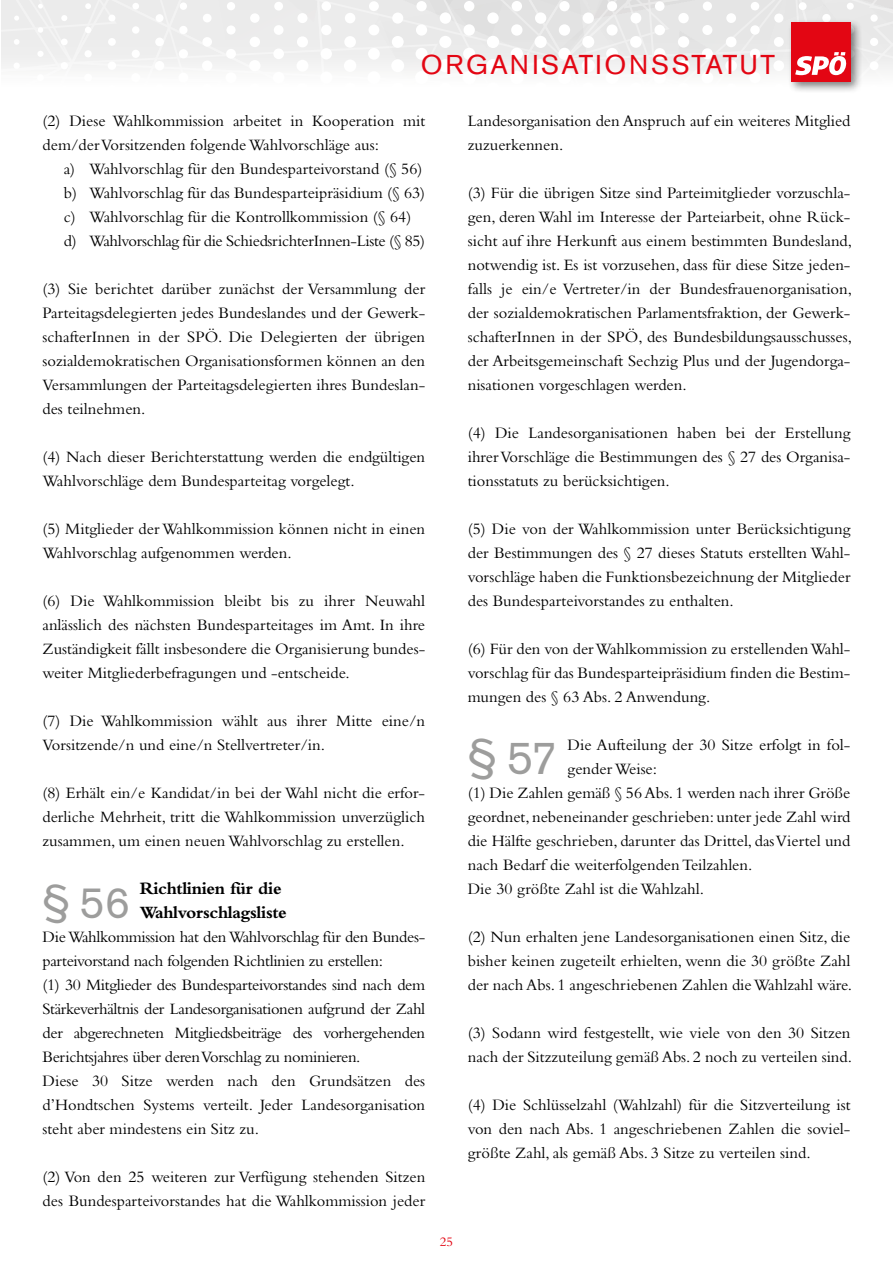
<style>
.page{position:relative;width:893px;height:1263px;background:#fff}
.page>*{position:absolute;margin:0;border:0;box-sizing:border-box;transform-origin:0 0}
.t1{font:46.05px "Akzidenz Grotesk BE";color:#9d9d9c}
.t2{font:43.65px "Akzidenz Grotesk BE";color:#9d9d9c}
.t3{font:27px "Akzidenz Grotesk BE";letter-spacing:.08em;color:#e30613}
.t4{font:700 18px/24px "Bembo";letter-spacing:-.02em;color:#000}
.t5{font:16.5px/24px "Bembo";color:#000;text-align:justify}
.t6{font:16.5px/24px "Bembo";letter-spacing:-.02em;color:#000}
.t7{font:13.5px "Bembo";color:#e30613}
</style>
<div class="page">
<div style="left:787px;top:18px;width:75px;height:76px;background:#000;opacity:.5"></div>
<svg style="left:1px;top:0;width:892px;height:87px"></svg>
<h3 class="t3" style="left:421px;top:49px;width:356px">ORGANISATIONSSTATUT</h3>
<p class="t5" style="left:43px;top:109px;width:384px">(2) Diese Wahlkommission arbeitet in Kooperation mit dem/der Vorsitzenden folgende Wahlvorschläge aus:</p>
<p class="t5" style="left:64px;top:157px;width:363px;text-align:left">a) Wahlvorschlag für den Bundesparteivorstand (§ 56) b) Wahlvorschlag für das Bundesparteipräsidium (§ 63) c) Wahlvorschlag für die Kontrollkommission (§ 64) d) Wahlvorschlag für die SchiedsrichterInnen-Liste (§ 85)</p>
<p class="t5" style="left:43px;top:277px;width:384px">(3) Sie berichtet darüber zunächst der Versammlung der Parteitagsdelegierten jedes Bundeslandes und der Gewerk&shy;schafterInnen in der SPÖ. Die Delegierten der übrigen sozialdemokratischen Organisationsformen können an den Versammlungen der Parteitagsdelegierten ihres Bundeslan&shy;des teilnehmen.</p>
<p class="t5" style="left:43px;top:445px;width:384px">(4) Nach dieser Berichterstattung werden die endgültigen<br>Wahlvorschläge dem Bundesparteitag vorgelegt.</p>
<p class="t5" style="left:43px;top:517px;width:384px">(5) Mitglieder der Wahlkommission können nicht in einen<br>Wahlvorschlag aufgenommen werden.</p>
<p class="t5" style="left:43px;top:589px;width:384px">(6) Die Wahlkommission bleibt bis zu ihrer Neuwahl anlässlich des nächsten Bundesparteitages im Amt. In ihre Zuständigkeit fällt insbesondere die Organisierung bundes&shy;weiter Mitgliederbefragungen und -entscheide.</p>
<p class="t5" style="left:43px;top:709px;width:384px">(7) Die Wahlkommission wählt aus ihrer Mitte eine/n<br>Vorsitzende/n und eine/n Stellvertreter/in.</p>
<p class="t5" style="left:43px;top:781px;width:384px">(8) Erhält ein/e Kandidat/in bei der Wahl nicht die erfor&shy;derliche Mehrheit, tritt die Wahlkommission unverzüglich zusammen, um einen neuen Wahlvorschlag zu erstellen.</p>
<h2 class="t2" style="left:43px;top:877px;width:89px">§ 56</h2>
<p class="t4" style="left:140px;top:876px;width:148px">Richtlinien für die<br>Wahlvorschlagsliste</p>
<p class="t6" style="left:43px;top:925px;width:384px">Die Wahlkommission hat den Wahlvorschlag für den Bundes&shy;parteivorstand nach folgenden Richtlinien zu erstellen:<br>(1) 30 Mitglieder des Bundesparteivorstandes sind nach dem Stärkeverhältnis der Landesorganisationen aufgrund der Zahl der abgerechneten Mitgliedsbeiträge des vorhergehenden Berichtsjahres über deren Vorschlag zu nominieren.<br>Diese 30 Sitze werden nach den Grundsätzen des d’Hondtschen Systems verteilt. Jeder Landesorganisation steht aber mindestens ein Sitz zu.</p>
<p class="t5" style="left:43px;top:1165px;width:384px">(2) Von den 25 weiteren zur Verfügung stehenden Sitzen des Bundesparteivorstandes hat die Wahlkommission jeder</p>
<p class="t7" style="left:440px;top:1233px;width:15px">25</p>
<p class="t5" style="left:468px;top:109px;width:384px">Landesorganisation den Anspruch auf ein weiteres Mitglied zuzuerkennen.</p>
<p class="t5" style="left:468px;top:181px;width:386px">(3) Für die übrigen Sitze sind Parteimitglieder vorzuschla&shy;gen, deren Wahl im Interesse der Parteiarbeit, ohne Rück&shy;sicht auf ihre Herkunft aus einem bestimmten Bundesland, notwendig ist. Es ist vorzusehen, dass für diese Sitze jeden&shy;falls je ein/e Vertreter/in der Bundesfrauenorganisation, der sozialdemokratischen Parlamentsfraktion, der Gewerk&shy;schafterInnen in der SPÖ, des Bundesbildungsausschusses, der Arbeitsgemeinschaft Sechzig Plus und der Jugendorga&shy;nisationen vorgeschlagen werden.</p>
<p class="t5" style="left:468px;top:421px;width:384px">(4) Die Landesorganisationen haben bei der Erstellung ihrer Vorschläge die Bestimmungen des § 27 des Organisa&shy;tionsstatuts zu berücksichtigen.</p>
<p class="t5" style="left:468px;top:517px;width:384px">(5) Die von der Wahlkommission unter Berücksichtigung der Bestimmungen des § 27 dieses Statuts erstellten Wahl&shy;vorschläge haben die Funktionsbezeichnung der Mitglieder des Bundesparteivorstandes zu enthalten.</p>
<p class="t5" style="left:468px;top:637px;width:384px">(6) Für den von der Wahlkommission zu erstellenden Wahl&shy;vorschlag für das Bundesparteipräsidium finden die Bestim&shy;mungen des § 63 Abs. 2 Anwendung.</p>
<h1 class="t1" style="left:468px;top:731px;width:91px">§ 57</h1>
<p class="t5" style="left:568px;top:733px;width:284px">Die Aufteilung der 30 Sitze erfolgt in fol-</p>
<p class="t5" style="left:568px;top:757px;width:91px">gender Weise:</p>
<p class="t5" style="left:468px;top:781px;width:384px">(1) Die Zahlen gemäß § 56 Abs. 1 werden nach ihrer Größe</p>
<p class="t5" style="left:468px;top:805px;width:384px">geordnet, nebeneinander geschrieben: unter jede Zahl wird</p>
<p class="t5" style="left:468px;top:829px;width:384px">die Hälfte geschrieben, darunter das Drittel, das Viertel und</p>
<p class="t5" style="left:468px;top:853px;width:286px">nach Bedarf die weiterfolgenden Teilzahlen.</p>
<p class="t5" style="left:468px;top:877px;width:238px">Die 30 größte Zahl ist die Wahlzahl.</p>
<p class="t5" style="left:468px;top:925px;width:386px">(2) Nun erhalten jene Landesorganisationen einen Sitz, die bisher keinen zugeteilt erhielten, wenn die 30 größte Zahl der nach Abs. 1 angeschriebenen Zahlen die Wahlzahl wäre.</p>
<p class="t5" style="left:468px;top:1021px;width:386px">(3) Sodann wird festgestellt, wie viele von den 30 Sitzen nach der Sitzzuteilung gemäß Abs. 2 noch zu verteilen sind.</p>
<p class="t5" style="left:468px;top:1093px;width:384px">(4) Die Schlüsselzahl (Wahlzahl) für die Sitzverteilung ist von den nach Abs. 1 angeschriebenen Zahlen die soviel&shy;größte Zahl, als gemäß Abs. 3 Sitze zu verteilen sind.</p>
</div>
